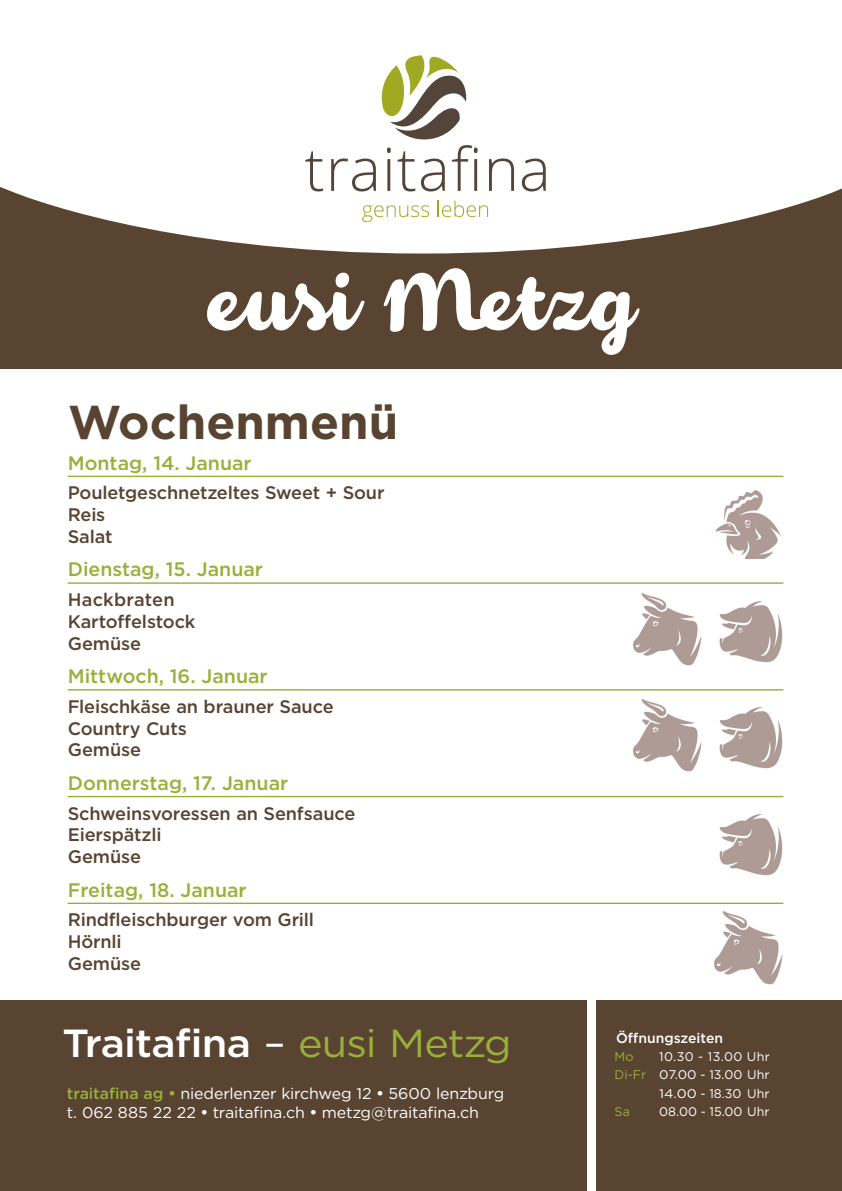
<style>
.page{position:relative;width:842px;height:1191px;background:#fff}
.page>*{position:absolute;margin:0;border:0;box-sizing:border-box;transform-origin:0 0}
.t1{font:700 47.45px "Gotham";color:#594331}
.t2{font:500 39.1px "Gotham";letter-spacing:-.02em;color:#fff;scale:1.06 1}
.t3{font:500 19.55px "Gotham";color:#97b138}
.t4{font:500 18.15px/21.8px "Gotham";letter-spacing:-.01em;color:#594331}
.t5{font:15.65px/18.8px "Gotham";letter-spacing:-.01em;color:#fff}
.t6{font:500 13.95px "Gotham";color:#fff}
.t7{font:12.55px/18.1px "Gotham";color:#fff;text-align:right}
.t8{font:12.55px "Gotham";color:#97b138}
.s1{font-weight:400}
.s2{font-weight:400;color:#97b138}
.s3{font-weight:500;color:#97b138}
.s4{color:#97b138}
</style>
<div class="page">
<hr style="left:68px;top:475px;width:715px;height:2px;background:#97b138">
<hr style="left:68px;top:582px;width:715px;height:2px;background:#97b138">
<hr style="left:68px;top:689px;width:715px;height:1px;background:#97b138">
<hr style="left:68px;top:796px;width:715px;height:1px;background:#97b138">
<hr style="left:68px;top:902px;width:715px;height:2px;background:#97b138">
<div style="left:0;top:187px;width:842px;height:182px;background:#594331"></div>
<svg style="left:207px;top:273px;width:157px;height:58px"></svg>
<svg style="left:384px;top:268px;width:256px;height:87px"></svg>
<img style="left:714px;top:911px;width:69px;height:74px">
<img style="left:719px;top:601px;width:64px;height:62px">
<img style="left:719px;top:814px;width:64px;height:62px">
<img style="left:716px;top:490px;width:65px;height:68px">
<img style="left:719px;top:707px;width:64px;height:62px">
<img style="left:633px;top:699px;width:69px;height:73px">
<img style="left:633px;top:593px;width:69px;height:73px">
<div style="left:0;top:1001px;width:586px;height:190px;background:#594331"></div>
<svg style="left:0;top:94px;width:842px;height:159px"></svg>
<svg style="left:305px;top:151px;width:18px;height:40px"></svg>
<svg style="left:331px;top:158px;width:45px;height:33px"></svg>
<svg style="left:387px;top:147px;width:4px;height:44px"></svg>
<svg style="left:397px;top:151px;width:18px;height:40px"></svg>
<svg style="left:421px;top:158px;width:24px;height:33px"></svg>
<svg style="left:452px;top:145px;width:26px;height:46px"></svg>
<svg style="left:489px;top:158px;width:25px;height:33px"></svg>
<svg style="left:522px;top:158px;width:24px;height:33px"></svg>
<svg style="left:382px;top:55px;width:84px;height:84px"></svg>
<svg style="left:362px;top:205px;width:67px;height:17px"></svg>
<svg style="left:438px;top:201px;width:50px;height:16px"></svg>
<div style="left:596px;top:1000px;width:246px;height:191px;background:#594331"></div>
<h1 class="t1" style="left:68px;top:391px;width:332px">Wochenmenü</h1>
<p class="t3" style="left:68px;top:450px;width:185px">Montag, 14. Januar</p>
<p class="t4" style="left:68px;top:482px;width:318px">Pouletgeschnetzeltes Sweet + Sour<br>Reis<br>Salat</p>
<p class="t3" style="left:68px;top:557px;width:197px">Dienstag, 15. Januar</p>
<p class="t4" style="left:68px;top:588px;width:129px">Hackbraten<br>Kartoffelstock<br>Gemüse</p>
<p class="t3" style="left:68px;top:663px;width:201px">Mittwoch, 16. Januar</p>
<p class="t4" style="left:68px;top:695px;width:267px">Fleischkäse an brauner Sauce<br>Country Cuts<br>Gemüse</p>
<p class="t3" style="left:68px;top:770px;width:222px">Donnerstag, 17. Januar</p>
<p class="t4" style="left:68px;top:802px;width:289px">Schweinsvoressen an Senfsauce<br>Eierspätzli<br>Gemüse</p>
<p class="t3" style="left:68px;top:877px;width:180px">Freitag, 18. Januar</p>
<p class="t4" style="left:68px;top:908px;width:248px">Rindfleischburger vom Grill<br>Hörnli<br>Gemüse</p>
<h2 class="t2" style="left:63px;top:1017px;width:425px">Traitafina <span class="s1">–</span> <span class="s2">eusi Metzg</span></h2>
<p class="t5" style="left:67px;top:1084px;width:439px"><span class="s3">traitafina ag</span> <span class="s4">•</span> niederlenzer kirchweg 12 • 5600 lenzburg t. 062 885 22 22 • traitafina.ch • metzg@traitafina.ch</p>
<p class="t6" style="left:616px;top:1029px;width:109px">Öffnungszeiten</p>
<p class="t8" style="left:615px;top:1048px;width:21px">Mo</p>
<p class="t7" style="left:615px;top:1047px;width:157px">10.30 - 13.00 Uhr<br><span class="s4">Di-Fr</span> 07.00 - 13.00 Uhr<br>14.00 - 18.30 Uhr</p>
<p class="t8" style="left:615px;top:1103px;width:17px">Sa</p>
<p class="t7" style="left:659px;top:1101px;width:112px">08.00 - 15.00 Uhr</p>
</div>
